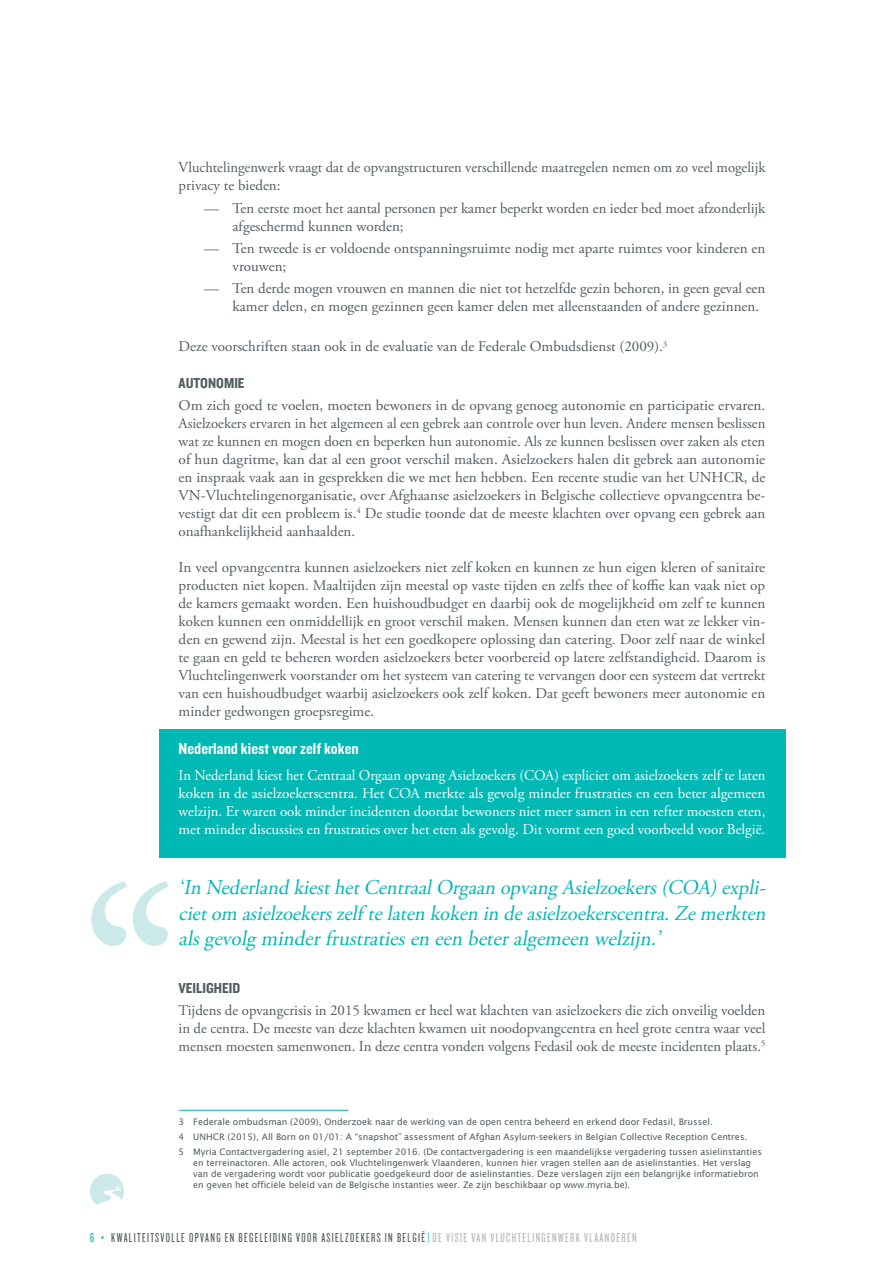
<style>
.page{position:relative;width:893px;height:1263px;background:#fff}
.page>*{position:absolute;margin:0;border:0;box-sizing:border-box;transform-origin:0 0}
.t1{font:italic 21px/25.2px "Adobe Garamond Pro";color:#00b8b4;text-align:justify}
.t2{font:16.5px "Knockout HTF50 Welterweight";color:#fff}
.t3{font:15px/18px "Adobe Garamond Pro";color:#525d60}
.t4{font:15px/18px "Adobe Garamond Pro";color:#fff;text-align:justify}
.t5{font:15px "Knockout HTF50 Welterweight";color:#525d60}
.t6{font:13.5px "Knockout HTF27 Junior Bantamwt";letter-spacing:.1em;color:#525d60}
.t7{font:9px/15px "Lucida Sans";color:#525d60}
.s1{color:#00b8b4}
.s2{color:#b6b7b9}
</style>
<div class="page">
<svg style="left:90px;top:1174px;width:34px;height:31px"></svg>
<div style="left:159px;top:729px;width:626px;height:128px;background:#00b8b4"></div>
<hr style="left:179px;top:1110px;width:170px;height:1px;background:#00b8b4">
<svg style="left:91px;top:881px;width:77px;height:65px"></svg>
<p class="t3" style="left:179px;top:159px;width:588px">Vluchtelingenwerk vraagt dat de opvangstructuren verschillende maatregelen nemen om zo veel mogelijk privacy te bieden:</p>
<p class="t3" style="left:233px;top:199px;width:534px;text-indent:-28px">— Ten eerste moet het aantal personen per kamer beperkt worden en ieder bed moet afzonderlijk afgeschermd kunnen worden;</p>
<p class="t3" style="left:233px;top:240px;width:534px;text-indent:-28px">— Ten tweede is er voldoende ontspanningsruimte nodig met aparte ruimtes voor kinderen en vrouwen;</p>
<p class="t3" style="left:233px;top:280px;width:534px;text-indent:-28px">— Ten derde mogen vrouwen en mannen die niet tot hetzelfde gezin behoren, in geen geval een kamer delen, en mogen gezinnen geen kamer delen met alleenstaanden of andere gezinnen.</p>
<p class="t3" style="left:179px;top:338px;width:490px">Deze voorschriften staan ook in de evaluatie van de Federale Ombudsdienst (2009).<sup>3</sup></p>
<p class="t5" style="left:179px;top:375px;width:68px">AUTONOMIE</p>
<p class="t3" style="left:179px;top:396px;width:588px;text-align:justify">Om zich goed te voelen, moeten bewoners in de opvang genoeg autonomie en participatie ervaren.<br>Asielzoekers ervaren in het algemeen al een gebrek aan controle over hun leven. Andere mensen beslissen wat ze kunnen en mogen doen en beperken hun autonomie. Als ze kunnen beslissen over zaken als eten of hun dagritme, kan dat al een groot verschil maken. Asielzoekers halen dit gebrek aan autonomie en inspraak vaak aan in gesprekken die we met hen hebben. Een recente studie van het UNHCR, de VN-Vluchtelingenorganisatie, over Afghaanse asielzoekers in Belgische collectieve opvangcentra be&shy;vestigt dat dit een probleem is.<sup>4</sup> De studie toonde dat de meeste klachten over opvang een gebrek aan onafhankelijkheid aanhaalden.</p>
<p class="t3" style="left:179px;top:558px;width:588px;text-align:justify">In veel opvangcentra kunnen asielzoekers niet zelf koken en kunnen ze hun eigen kleren of sanitaire producten niet kopen. Maaltijden zijn meestal op vaste tijden en zelfs thee of koffie kan vaak niet op de kamers gemaakt worden. Een huishoudbudget en daarbij ook de mogelijkheid om zelf te kunnen koken kunnen een onmiddellijk en groot verschil maken. Mensen kunnen dan eten wat ze lekker vin&shy;den en gewend zijn. Meestal is het een goedkopere oplossing dan catering. Door zelf naar de winkel te gaan en geld te beheren worden asielzoekers beter voorbereid op latere zelfstandigheid. Daarom is Vluchtelingenwerk voorstander om het systeem van catering te vervangen door een systeem dat vertrekt van een huishoudbudget waarbij asielzoekers ook zelf koken. Dat geeft bewoners meer autonomie en minder gedwongen groepsregime.</p>
<p class="t2" style="left:179px;top:739px;width:182px">Nederland kiest voor zelf koken</p>
<p class="t4" style="left:179px;top:767px;width:588px">In Nederland kiest het Centraal Orgaan opvang Asielzoekers (COA) expliciet om asielzoekers zelf te laten koken in de asielzoekerscentra. Het COA merkte als gevolg minder frustraties en een beter algemeen welzijn. Er waren ook minder incidenten doordat bewoners niet meer samen in een refter moesten eten, met minder discussies en frustraties over het eten als gevolg. Dit vormt een goed voorbeeld voor België.</p>
<h1 class="t1" style="left:179px;top:876px;width:593px">‘In Nederland kiesthetCentraalOrgaan opvang Asielzoekers(COA)expli&shy;cietom asielzoekerszelf telaten koken in deasielzoekerscentra.Zemerkten alsgevolg minderfrustratiesen een beteralgemeen welzij n.’</h1>
<p class="t5" style="left:179px;top:980px;width:63px">VEILIGHEID</p>
<p class="t3" style="left:179px;top:1001px;width:588px;text-align:justify">Tijdens de opvangcrisis in 2015 kwamen er heel wat klachten van asielzoekers die zich onveilig voelden in de centra. De meeste van deze klachten kwamen uit noodopvangcentra en heel grote centra waar veel mensen moesten samenwonen. In deze centra vonden volgens Fedasil ook de meeste incidenten plaats.<sup>5</sup></p>
<p class="t7" style="left:179px;top:1114px;width:585px">3 Federale ombudsman (2009), Onderzoek naar de werking van de open centra beheerd en erkend door Fedasil, Brussel.<br>4 UNHCR (2015), All Born on 01/01: A “snapshot” assessment of Afghan Asylum-seekers in Belgian Collective Reception Centres.<br>5 Myria Contactvergadering asiel, 21 september 2016. (De contactvergadering is een maandelijkse vergadering tussen asielinstanties</p>
<p class="t7" style="left:193px;top:1157px;width:567px;line-height:10.8px">en terreinactoren. Alle actoren, ook Vluchtelingenwerk Vlaanderen, kunnen hier vragen stellen aan de asielinstanties. Het verslag van de vergadering wordt voor publicatie goedgekeurd door de asielinstanties. Deze verslagen zijn een belangrijke informatiebron en geven het officiële beleid van de Belgische instanties weer. Ze zijn beschikbaar op www.myria.be).</p>
<p class="t6" style="left:90px;top:1231px;width:548px"><span class="s1">6 •</span> KWALITEITSVOLLE OPVANG EN BEGELEIDING VOOR ASIELZOEKERS IN BELGIË <span class="s1">|</span> <span class="s2">DE VISIE VAN VLUCHTELINGENWERK VLAANDEREN</span></p>
</div>
